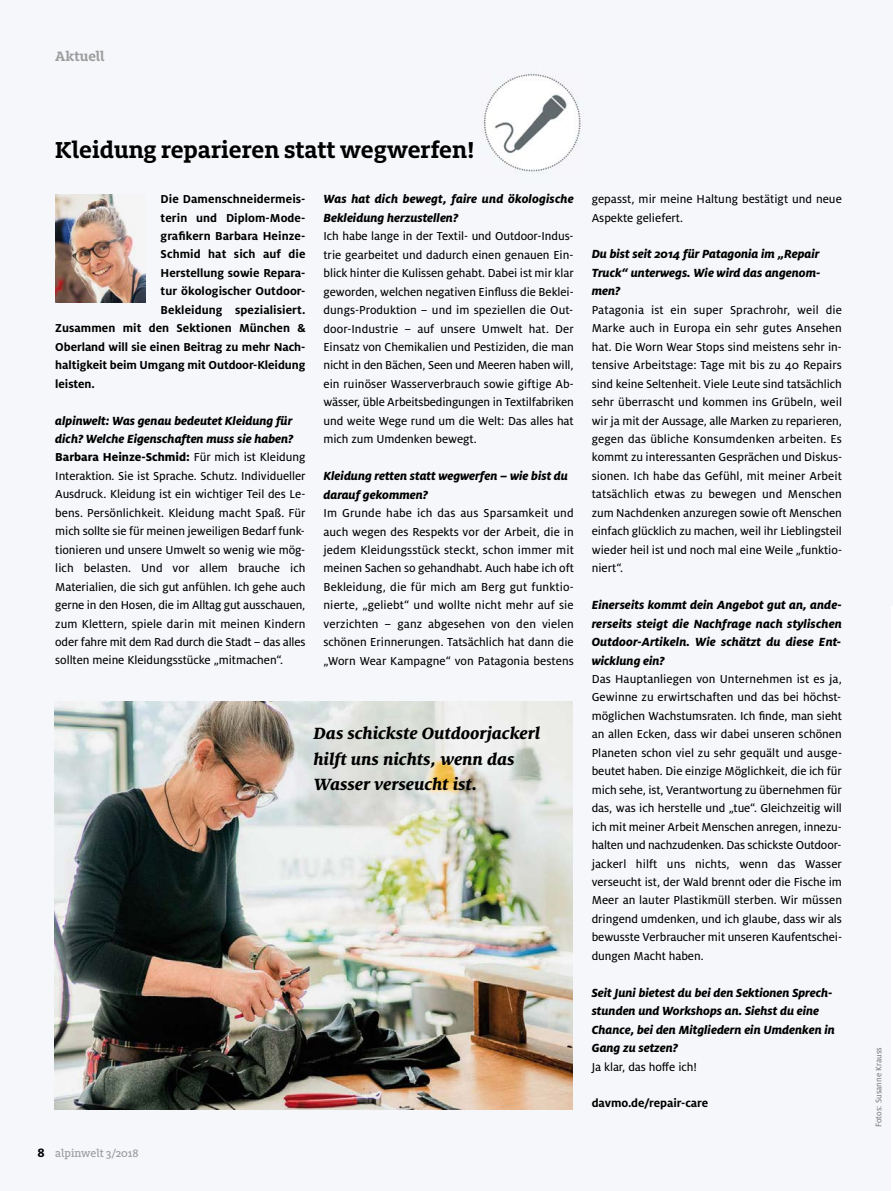
<style>
.page{position:relative;width:893px;height:1191px;background:#f6f7fa}
.page>*{position:absolute;margin:0;border:0;box-sizing:border-box;transform-origin:0 0}
.t1{font:700 25.5px "Milo Slab OT";color:#000}
.t2{font:italic 800 18px/25.5px "Milo Serif OT";color:#000}
.t3{font:700 15px "Milo Slab OT";color:#9c9d9d}
.t4{font:italic 800 13.05px/18.5px "Milo OT";letter-spacing:-.005em;color:#000}
.t5{font:12.75px/18.5px "Milo OT Text";letter-spacing:-.005em;color:#000;text-align:justify}
.t6{font:700 12.75px "Milo OT";letter-spacing:.005em;color:#000}
.t7{font:800 12.75px "Milo OT";color:#000}
.t8{font:500 12px "Milo Slab OT";color:#9c9d9d}
.t9{font:9px "Milo OT";color:#6f6f6e}
.s1{font-family:"Milo OT Text";font-weight:400}
.s2{font-family:"Milo OT";font-weight:700;font-size:13.5px;color:#000}
</style>
<div class="page">
<hr style="left:891px;top:606px;width:2px;height:585px;background:#fff">
<img style="left:483px;top:73px;width:98px;height:99px">
<img style="left:56px;top:194px;width:90px;height:108px">
<img style="left:54px;top:702px;width:519px;height:407px">
<p class="t3" style="left:55px;top:51px;width:51px">Aktuell</p>
<h1 class="t1" style="left:55px;top:141px;width:421px">Kleidung reparieren statt wegwerfen!</h1>
<p class="t6" style="left:161px;top:194px;width:146px">Die Damenschneidermeis-</p>
<p class="t6" style="left:161px;top:213px;width:146px">terin und Diplom-Mode-</p>
<p class="t6" style="left:161px;top:231px;width:146px">grafikern Barbara Heinze-</p>
<p class="t6" style="left:161px;top:250px;width:146px">Schmid hat sich auf die</p>
<p class="t6" style="left:161px;top:268px;width:146px">Herstellung sowie Repara-</p>
<p class="t6" style="left:161px;top:287px;width:146px">tur ökologischer Outdoor-</p>
<p class="t6" style="left:161px;top:305px;width:146px">Bekleidung spezialisiert.</p>
<p class="t6" style="left:55px;top:323px;width:252px">Zusammen mit den Sektionen München &amp;</p>
<p class="t6" style="left:55px;top:342px;width:252px">Oberland will sie einen Beitrag zu mehr Nach-</p>
<p class="t6" style="left:55px;top:360px;width:252px">haltigkeit beim Umgang mit Outdoor-Kleidung</p>
<p class="t6" style="left:55px;top:379px;width:41px">leisten.</p>
<p class="t4" style="left:55px;top:412px;width:240px">alpinwelt: Was genau bedeutet Kleidung für dich? Welche Eigenschaften muss sie haben?</p>
<p class="t7" style="left:55px;top:453px;width:252px">Barbara Heinze-Schmid: <span class="s1">Für mich ist Kleidung</span></p>
<p class="t5" style="left:55px;top:467px;width:252px">Interaktion. Sie ist Sprache. Schutz. Individueller Ausdruck. Kleidung ist ein wichtiger Teil des Le&shy;bens. Persönlichkeit. Kleidung macht Spaß. Für mich sollte sie für meinen jeweiligen Bedarf funk&shy;tionieren und unsere Umwelt so wenig wie mög&shy;lich belasten. Und vor allem brauche ich Materialien, die sich gut anfühlen. Ich gehe auch gerne in den Hosen, die im Alltag gut ausschauen, zum Klettern, spiele darin mit meinen Kindern oder fahre mit dem Rad durch die Stadt – das alles sollten meine Kleidungsstücke „mitmachen“.</p>
<p class="t4" style="left:323px;top:191px;width:252px">Was hat dich bewegt, faire und ökologische<br>Bekleidung herzustellen?</p>
<p class="t5" style="left:323px;top:228px;width:252px">Ich habe lange in der Textil- und Outdoor-Indus&shy;trie gearbeitet und dadurch einen genauen Ein&shy;blick hinter die Kulissen gehabt. Dabei ist mir klar geworden, welchen negativen Einfluss die Beklei&shy;dungs-Produktion – und im speziellen die Out&shy;door-Industrie – auf unsere Umwelt hat. Der Einsatz von Chemikalien und Pestiziden, die man nicht in den Bächen, Seen und Meeren haben will, ein ruinöser Wasserverbrauch sowie giftige Ab&shy;wässer, üble Arbeitsbedingungen in Textilfabriken und weite Wege rund um die Welt: Das alles hat mich zum Umdenken bewegt.</p>
<p class="t4" style="left:323px;top:468px;width:246px">Kleidung retten statt wegwerfen – wie bist du darauf gekommen?</p>
<p class="t5" style="left:323px;top:504px;width:252px">Im Grunde habe ich das aus Sparsamkeit und auch wegen des Respekts vor der Arbeit, die in jedem Kleidungsstück steckt, schon immer mit meinen Sachen so gehandhabt. Auch habe ich oft Bekleidung, die für mich am Berg gut funktio&shy;nierte, „geliebt“ und wollte nicht mehr auf sie verzichten – ganz abgesehen von den vielen schönen Erinnerungen. Tatsächlich hat dann die „Worn Wear Kampagne“ von Patagonia bestens</p>
<p class="t8" style="left:38px;top:1148px;width:103px"><span class="s2">8</span> alpinwelt 3/2018</p>
<h2 class="t2" style="left:313px;top:722px;width:228px">Das schickste Outdoorjackerl hilft uns nichts, wenn das<br>Wasser verseucht ist.</h2>
<p class="t5" style="left:592px;top:191px;width:252px">gepasst, mir meine Haltung bestätigt und neue<br>Aspekte geliefert.</p>
<p class="t4" style="left:592px;top:246px;width:230px;text-align:justify">Du bist seit 2014 für Patagonia im „Repair Truck“ unterwegs. Wie wird das angenom&shy;men?</p>
<p class="t5" style="left:592px;top:301px;width:252px">Patagonia ist ein super Sprachrohr, weil die Marke auch in Europa ein sehr gutes Ansehen hat. Die Worn Wear Stops sind meistens sehr in&shy;tensive Arbeitstage: Tage mit bis zu 40 Repairs sind keine Seltenheit. Viele Leute sind tatsächlich sehr überrascht und kommen ins Grübeln, weil wir ja mit der Aussage, alle Marken zu reparieren, gegen das übliche Konsumdenken arbeiten. Es kommt zu interessanten Gesprächen und Diskus&shy;sionen. Ich habe das Gefühl, mit meiner Arbeit tatsächlich etwas zu bewegen und Menschen zum Nachdenken anzuregen sowie oft Menschen einfach glücklich zu machen, weil ihr Lieblingsteil wieder heil ist und noch mal eine Weile „funktio&shy;niert“.</p>
<p class="t4" style="left:592px;top:596px;width:252px;text-align:justify">Einerseits kommt dein Angebot gut an, ande&shy;rerseits steigt die Nachfrage nach stylischen Outdoor-Artikeln. Wie schätzt du diese Ent&shy;wicklung ein?</p>
<p class="t5" style="left:592px;top:670px;width:252px">Das Hauptanliegen von Unternehmen ist es ja, Gewinne zu erwirtschaften und das bei höchst&shy;möglichen Wachstumsraten. Ich finde, man sieht an allen Ecken, dass wir dabei unseren schönen Planeten schon viel zu sehr gequält und ausge&shy;beutet haben. Die einzige Möglichkeit, die ich für mich sehe, ist, Verantwortung zu übernehmen für das, was ich herstelle und „tue“. Gleichzeitig will ich mit meiner Arbeit Menschen anregen, innezu&shy;halten und nachzudenken. Das schickste Outdoor&shy;jackerl hilft uns nichts, wenn das Wasser verseucht ist, der Wald brennt oder die Fische im Meer an lauter Plastikmüll sterben. Wir müssen dringend umdenken, und ich glaube, dass wir als bewusste Verbraucher mit unseren Kaufentschei&shy;dungen Macht haben.</p>
<p class="t4" style="left:592px;top:984px;width:245px">Seit Juni bietest du bei den Sektionen Sprech&shy;stunden und Workshops an. Siehst du eine Chance, bei den Mitgliedern ein Umdenken in Gang zu setzen?</p>
<p class="t5" style="left:592px;top:1058px;width:107px">Ja klar, das hoffe ich!</p>
<p class="t6" style="left:592px;top:1098px;width:118px">davmo.de/repair-care</p>
<p class="t9" style="left:875px;top:1127px;width:81px;rotate:-90deg">Fotos: Susanne Krauss</p>
</div>
